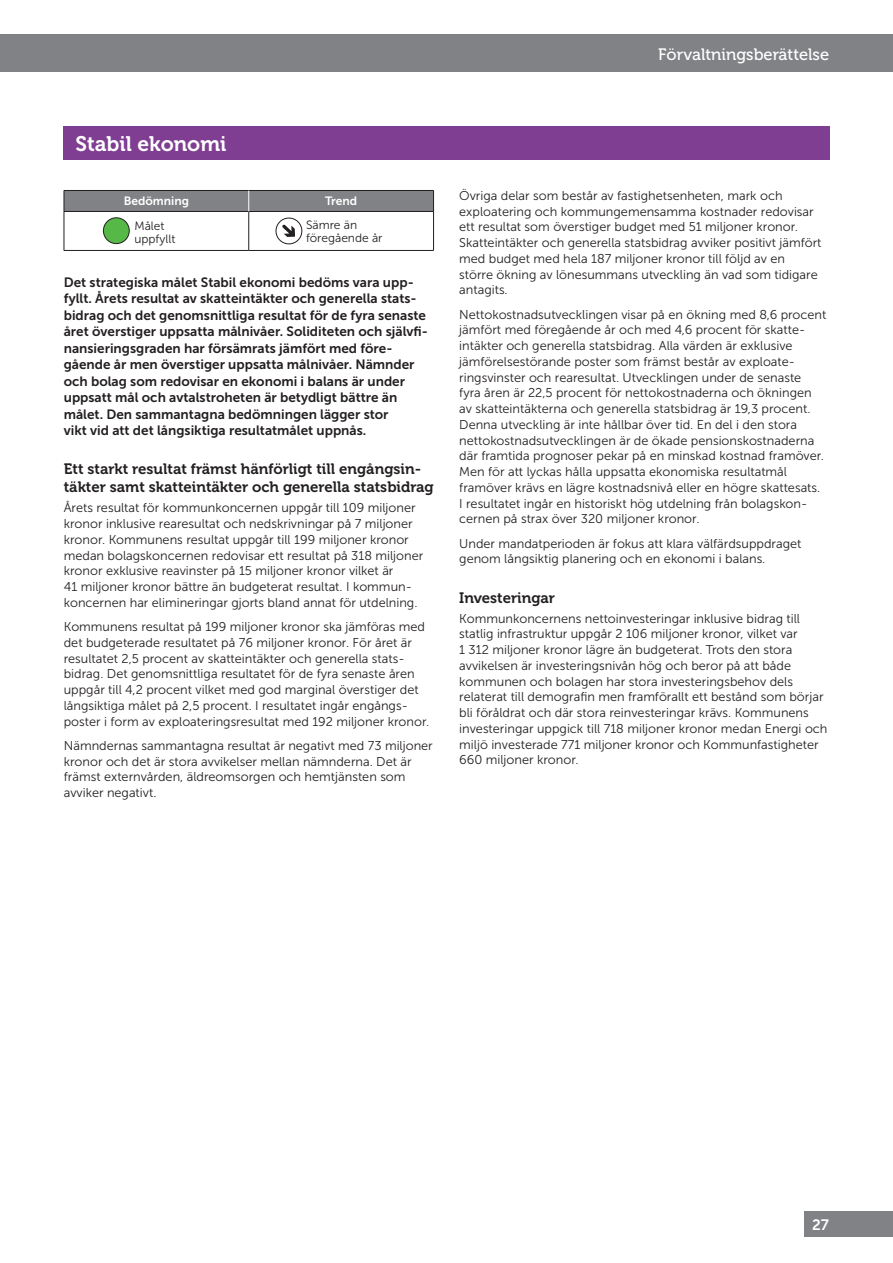
<style>
.page{position:relative;width:893px;height:1263px;background:#fff}
.page>*{position:absolute;margin:0;border:0;box-sizing:border-box;transform-origin:0 0}
.rubrik_med_lila_platta{font:21px "Museo 700";color:#fff}
.t1{font:16.5px "Museo 500";color:#fff}
.mellanrubrik{font:15px/18px "Museo 700";color:#231f20}
.t2{font:15px "Museo Sans 700";color:#fff}
.ingress{font:13.5px/16.5px "Museo Sans 700";color:#231f20}
.brödtext{font:12.75px/15.8px "Museo Sans 300";color:#231f20}
.brödtext-2{font:12px/13.5px "Museo Sans 300";color:#231f20}
.tabell_text_fet{font:12px "Museo Sans 700";color:#fff}
</style>
<div class="page">
<div style="left:804px;top:1211px;width:89px;height:26px;background:#808285"></div>
<hr style="left:64px;top:211px;width:185px;height:1px;background:#231f20">
<hr style="left:64px;top:212px;width:1px;height:38px;background:#231f20">
<hr style="left:249px;top:211px;width:185px;height:1px;background:#231f20">
<hr style="left:248px;top:212px;width:1px;height:38px;background:#231f20">
<hr style="left:433px;top:212px;width:1px;height:38px;background:#231f20">
<hr style="left:64px;top:250px;width:185px;height:1px;background:#231f20">
<hr style="left:249px;top:250px;width:185px;height:1px;background:#231f20">
<div style="left:64px;top:190px;width:370px;height:21px;background:#808285"></div>
<div style="left:103px;top:218px;width:26px;height:26px;background:#56b947;border-radius:50%"></div>
<div style="left:103px;top:217px;width:27px;height:27px;border:1px solid #231f20;border-radius:50%"></div>
<div style="left:276px;top:218px;width:26px;height:26px;border:1px solid #231f20;border-radius:50%"></div>
<svg style="left:282px;top:225px;width:13px;height:12px"></svg>
<div style="left:63px;top:126px;width:766px;height:34px;background:#7f3e92"></div>
<div style="left:0;top:34px;width:893px;height:38px;background:#808285"></div>
<p class="t1" style="left:658px;top:46px;width:173px">Förvaltningsberättelse</p>
<p class="rubrik_med_lila_platta" style="left:76px;top:132px;width:152px">Stabil ekonomi</p>
<p class="tabell_text_fet" style="left:124px;top:195px;width:67px">Bedömning</p>
<p class="tabell_text_fet" style="left:325px;top:195px;width:34px">Trend</p>
<p class="brödtext-2" style="left:134px;top:219px;width:42px">Målet uppfyllt</p>
<p class="brödtext-2" style="left:306px;top:218px;width:78px">Sämre än föregående år</p>
<p class="ingress" style="left:64px;top:274px;width:366px">Det strategiska målet Stabil ekonomi bedöms vara upp&shy;fyllt. Årets resultat av skatteintäkter och generella stats&shy;bidrag och det genomsnittliga resultat för de fyra senaste året överstiger uppsatta målnivåer. Soliditeten och självfi&shy;nansieringsgraden har försämrats jämfört med före&shy;gående år men överstiger uppsatta målnivåer. Nämnder och bolag som redovisar en ekonomi i balans är under uppsatt mål och avtalstroheten är betydligt bättre än målet. Den sammantagna bedömningen lägger stor<br>vikt vid att det långsiktiga resultatmålet uppnås.</p>
<p class="mellanrubrik" style="left:64px;top:460px;width:371px">Ett starkt resultat främst hänförligt till engångsin&shy;täkter samt skatteintäkter och generella statsbidrag</p>
<p class="brödtext" style="left:64px;top:500px;width:361px">Årets resultat för kommunkoncernen uppgår till 109 miljoner kronor inklusive rearesultat och nedskrivningar på 7 miljoner kronor. Kommunens resultat uppgår till 199 miljoner kronor medan bolagskoncernen redovisar ett resultat på 318 miljoner kronor exklusive reavinster på 15 miljoner kronor vilket är<br>41 miljoner kronor bättre än budgeterat resultat. I kommun&shy;koncernen har elimineringar gjorts bland annat för utdelning.</p>
<p class="brödtext" style="left:64px;top:619px;width:367px">Kommunens resultat på 199 miljoner kronor ska jämföras med det budgeterade resultatet på 76 miljoner kronor. För året är resultatet 2,5 procent av skatteintäkter och generella stats&shy;bidrag. Det genomsnittliga resultatet för de fyra senaste åren uppgår till 4,2 procent vilket med god marginal överstiger det långsiktiga målet på 2,5 procent. I resultatet ingår engångs&shy;poster i form av exploateringsresultat med 192 miljoner kronor.</p>
<p class="brödtext" style="left:64px;top:738px;width:371px">Nämndernas sammantagna resultat är negativt med 73 miljoner kronor och det är stora avvikelser mellan nämnderna. Det är främst externvården, äldreomsorgen och hemtjänsten som avviker negativt.</p>
<p class="brödtext" style="left:459px;top:188px;width:364px">Övriga delar som består av fastighetsenheten, mark och exploatering och kommungemensamma kostnader redovisar ett resultat som överstiger budget med 51 miljoner kronor.<br>Skatteintäkter och generella statsbidrag avviker positivt jämfört med budget med hela 187 miljoner kronor till följd av en större ökning av lönesummans utveckling än vad som tidigare antagits.</p>
<p class="brödtext" style="left:459px;top:306px;width:369px">Nettokostnadsutvecklingen visar på en ökning med 8,6 procent jämfört med föregående år och med 4,6 procent för skatte&shy;intäkter och generella statsbidrag. Alla värden är exklusive jämförelsestörande poster som främst består av exploate&shy;ringsvinster och rearesultat. Utvecklingen under de senaste<br>fyra åren är 22,5 procent för nettokostnaderna och ökningen av skatteintäkterna och generella statsbidrag är 19,3 procent.<br>Denna utveckling är inte hållbar över tid. En del i den stora nettokostnadsutvecklingen är de ökade pensionskostnaderna där framtida prognoser pekar på en minskad kostnad framöver.<br>Men för att lyckas hålla uppsatta ekonomiska resultatmål framöver krävs en lägre kostnadsnivå eller en högre skattesats.<br>I resultatet ingår en historiskt hög utdelning från bolagskon&shy;cernen på strax över 320 miljoner kronor.</p>
<p class="brödtext" style="left:459px;top:535px;width:344px">Under mandatperioden är fokus att klara välfärdsuppdraget genom långsiktig planering och en ekonomi i balans.</p>
<p class="mellanrubrik" style="left:459px;top:589px;width:97px">Investeringar</p>
<p class="brödtext" style="left:459px;top:610px;width:370px">Kommunkoncernens nettoinvesteringar inklusive bidrag till statlig infrastruktur uppgår 2 106 miljoner kronor, vilket var<br>1 312 miljoner kronor lägre än budgeterat. Trots den stora avvikelsen är investeringsnivån hög och beror på att både kommunen och bolagen har stora investeringsbehov dels relaterat till demografin men framförallt ett bestånd som börjar bli föråldrat och där stora reinvesteringar krävs. Kommunens investeringar uppgick till 718 miljoner kronor medan Energi och miljö investerade 771 miljoner kronor och Kommunfastigheter 660 miljoner kronor.</p>
<p class="t2" style="left:812px;top:1216px;width:18px">27</p>
</div>
